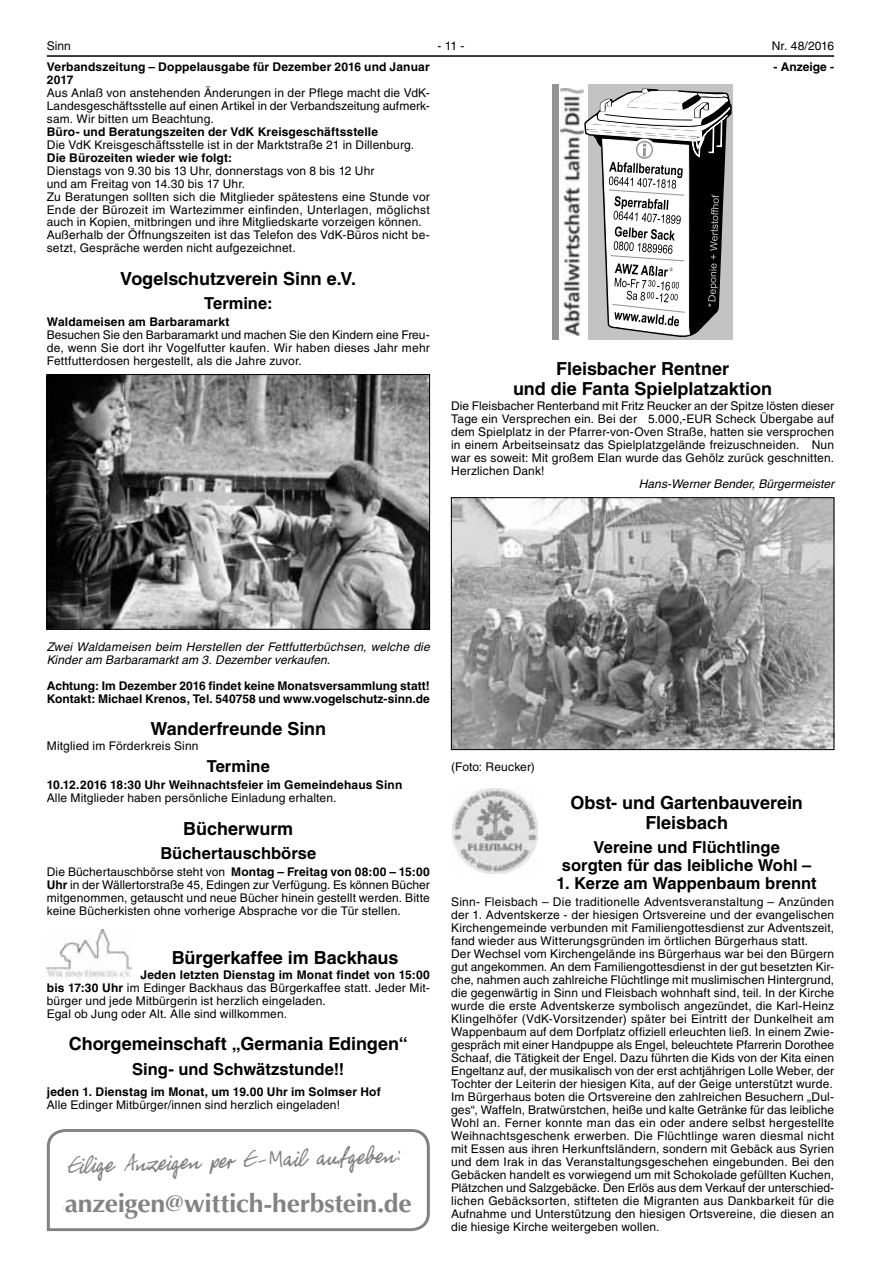
<style>
.page{position:relative;width:881px;height:1263px;background:#fff}
.page>*{position:absolute;margin:0;border:0;box-sizing:border-box;transform-origin:0 0}
.t1{font:700 28.2px "Optima LT";color:#818181;scale:1.04 1}
.t2{font:700 25.5px "Optima LT";letter-spacing:-.015em;color:#838383;scale:1.04 1}
.t3{font:24.75px "MANFRED1";color:#818181;scale:1.04 1}
.t4{font:700 18px/19.5px "Helvetica LT";color:#000;text-align:center}
.t5{font:700 16.5px/17.9px "Helvetica LT";color:#000;text-align:center}
.t6{font:12px/13px "Helvetica LT";letter-spacing:.015em;color:#000;text-align:justify}
.t7{font:700 12px/12.9px "Helvetica LT";letter-spacing:.01em;color:#000}
.t8{font:italic 12px/12.9px "Helvetica LT";letter-spacing:.01em;color:#000}
.s1{font-weight:700}
</style>
<div class="page">
<hr style="left:47px;top:55px;width:786px;height:2px;background:#000">
<img style="left:49px;top:376px;width:378px;height:251px">
<div style="left:47px;top:374px;width:382px;height:255px;border:1px solid #000"></div>
<img style="left:47px;top:930px;width:85px;height:49px">
<img style="left:453px;top:499px;width:378px;height:249px">
<div style="left:451px;top:497px;width:382px;height:253px;border:1px solid #000"></div>
<img style="left:452px;top:789px;width:85px;height:85px">
<svg style="left:46px;top:1129px;width:384px;height:103px"></svg>
<svg style="left:558px;top:84px;width:26px;height:255px"></svg>
<div style="left:588px;top:84px;width:144px;height:255px;background:#c3c3c3"></div>
<img style="left:560px;top:89px;width:23px;height:247px">
<div style="left:552px;top:84px;width:6px;height:255px;background:#949494"></div>
<svg style="left:584px;top:88px;width:147px;height:249px"></svg>
<p class="t6" style="left:47px;top:40px;width:26px">Sinn</p>
<p class="t6" style="left:437px;top:40px;width:28px">-11-</p>
<p class="t6" style="left:771px;top:40px;width:64px">Nr. 48/2016</p>
<p class="t7" style="left:47px;top:60px;width:384px">Verbandszeitung – Doppelausgabe für Dezember 2016 und Januar<br>2017</p>
<p class="t6" style="left:47px;top:87px;width:384px">Aus Anlaß von anstehenden Änderungen in der Pflege macht die VdK-Landesgeschäftsstelle auf einen Artikel in der Verbandszeitung aufmerk&shy;sam. Wir bitten um Beachtung.</p>
<p class="t7" style="left:47px;top:125px;width:332px">Büro- und Beratungszeiten der VdK Kreisgeschäftsstelle</p>
<p class="t6" style="left:47px;top:139px;width:369px">Die VdK Kreisgeschäftsstelle ist in der Marktstraße 21 in Dillenburg.</p>
<p class="t7" style="left:47px;top:151px;width:187px">Die Bürozeiten wieder wie folgt:</p>
<p class="t6" style="left:47px;top:165px;width:384px;text-align:left">Dienstags von 9.30 bis 13 Uhr, donnerstags von 8 bis 12 Uhr<br>und am Freitag von 14.30 bis 17 Uhr.<br>Zu Beratungen sollten sich die Mitglieder spätestens eine Stunde vor Ende der Bürozeit im Wartezimmer einfinden, Unterlagen, möglichst auch in Kopien, mitbringen und ihre Mitgliedskarte vorzeigen können.<br>Außerhalb der Öffnungszeiten ist das Telefon des VdK-Büros nicht be&shy;setzt, Gespräche werden nicht aufgezeichnet.</p>
<h3 class="t4" style="left:120px;top:269px;width:237px">Vogelschutzverein Sinn e.V.</h3>
<h3 class="t5" style="left:204px;top:294px;width:70px">Termine:</h3>
<p class="t7" style="left:47px;top:315px;width:184px">Waldameisen am Barbaramarkt</p>
<p class="t6" style="left:47px;top:330px;width:384px">Besuchen Sie den Barbaramarkt und machen Sie den Kindern eine Freu&shy;de, wenn Sie dort ihr Vogelfutter kaufen. Wir haben dieses Jahr mehr Fettfutterdosen hergestellt, als die Jahre zuvor.</p>
<p class="t7" style="left:773px;top:60px;width:62px">- Anzeige -</p>
<h3 class="t4" style="left:513px;top:359px;width:260px">Fleisbacher Rentner<br>und die Fanta Spielplatzaktion</h3>
<p class="t6" style="left:451px;top:400px;width:384px">Die Fleisbacher Renterband mit Fritz Reucker an der Spitze lösten dieser Tage ein Versprechen ein. Bei der 5.000,-EUR Scheck Übergabe auf dem Spielplatz in der Pfarrer-von-Oven Straße, hatten sie versprochen in einem Arbeitseinsatz das Spielplatzgelände freizuschneiden. Nun war es soweit: Mit großem Elan wurde das Gehölz zurück geschnitten.<br>Herzlichen Dank!</p>
<p class="t8" style="left:638px;top:477px;width:197px">Hans-Werner Bender, Bürgermeister</p>
<p class="t8" style="left:47px;top:640px;width:384px">Zwei Waldameisen beim Herstellen der Fettfutterbüchsen, welche die<br>Kinder am Barbaramarkt am 3. Dezember verkaufen.</p>
<p class="t7" style="left:47px;top:679px;width:384px">Achtung: Im Dezember 2016 findet keine Monatsversammlung statt!<br>Kontakt: Michael Krenos, Tel. 540758 und www.vogelschutz-sinn.de</p>
<h3 class="t4" style="left:150px;top:719px;width:177px">Wanderfreunde Sinn</h3>
<p class="t6" style="left:47px;top:741px;width:153px">Mitglied im Förderkreis Sinn</p>
<h3 class="t5" style="left:207px;top:757px;width:65px">Termine</h3>
<p class="t7" style="left:47px;top:779px;width:357px">10.12.2016 18:30 Uhr Weihnachtsfeier im Gemeindehaus Sinn</p>
<p class="t6" style="left:47px;top:793px;width:291px">Alle Mitglieder haben persönliche Einladung erhalten.</p>
<h3 class="t4" style="left:183px;top:818px;width:111px">Bücherwurm</h3>
<h3 class="t5" style="left:160px;top:844px;width:157px">Büchertauschbörse</h3>
<p class="t6" style="left:47px;top:866px;width:384px">Die Büchertauschbörse steht von <span class="s1">Montag – Freitag von 08:00 – 15:00<br>Uhr</span> in der Wällertorstraße 45, Edingen zur Verfügung. Es können Bücher mitgenommen, getauscht und neue Bücher hinein gestellt werden. Bitte keine Bücherkisten ohne vorherige Absprache vor die Tür stellen.</p>
<h3 class="t4" style="left:172px;top:948px;width:228px">Bürgerkaffee im Backhaus</h3>
<p class="t6" style="left:47px;top:970px;width:384px;text-align:left;text-indent:94px"><span class="s1">Jeden letzten Dienstag im Monat findet von 15:00 bis 17:30 Uhr</span> im Edinger Backhaus das Bürgerkaffee statt. Jeder Mit&shy;bürger und jede Mitbürgerin ist herzlich eingeladen.<br>Egal ob Jung oder Alt. Alle sind willkommen.</p>
<h3 class="t4" style="left:69px;top:1034px;width:340px">Chorgemeinschaft „Germania Edingen“</h3>
<h3 class="t5" style="left:132px;top:1060px;width:214px">Sing- und Schwätzstunde!!</h3>
<p class="t7" style="left:47px;top:1085px;width:335px">jeden 1. Dienstag im Monat, um 19.00 Uhr im Solmser Hof</p>
<p class="t6" style="left:47px;top:1099px;width:294px">Alle Edinger Mitbürger/innen sind herzlich eingeladen!</p>
<h3 class="t3" style="left:67px;top:1150px;width:323px;rotate:-2deg">Eilige Anzeigen per E-Mail aufgeben:</h3>
<h1 class="t1" style="left:63px;top:1185px;width:338px">anzeigen@wittich-hoehr.de</h1>
<h2 class="t2" style="left:65px;top:1188px;width:335px">anzeigen@wittich-herbstein.de</h2>
<p class="t6" style="left:451px;top:762px;width:85px">(Foto: Reucker)</p>
<h3 class="t4" style="left:570px;top:793px;width:234px">Obst- und Gartenbauverein<br>Fleisbach</h3>
<h3 class="t5" style="left:561px;top:838px;width:251px">Vereine und Flüchtlinge sorgten für das leibliche Wohl –</h3>
<h3 class="t5" style="left:556px;top:874px;width:261px">1. Kerze am Wappenbaum brennt</h3>
<p class="t6" style="left:451px;top:897px;width:384px;text-align:left">Sinn- Fleisbach – Die traditionelle Adventsveranstaltung – Anzünden der 1. Adventskerze - der hiesigen Ortsvereine und der evangelischen Kirchengemeinde verbunden mit Familiengottesdienst zur Adventszeit, fand wieder aus Witterungsgründen im örtlichen Bürgerhaus statt.<br>Der Wechsel vom Kirchengelände ins Bürgerhaus war bei den Bürgern gut angekommen. An dem Familiengottesdienst in der gut besetzten Kir&shy;che, nahmen auch zahlreiche Flüchtlinge mit muslimischen Hintergrund, die gegenwärtig in Sinn und Fleisbach wohnhaft sind, teil. In der Kirche wurde die erste Adventskerze symbolisch angezündet, die Karl-Heinz Klingelhöfer (VdK-Vorsitzender) später bei Eintritt der Dunkelheit am Wappenbaum auf dem Dorfplatz offiziell erleuchten ließ. In einem Zwie&shy;gespräch mit einer Handpuppe als Engel, beleuchtete Pfarrerin Dorothee Schaaf, die Tätigkeit der Engel. Dazu führten die Kids von der Kita einen Engeltanz auf, der musikalisch von der erst achtjährigen Lolle Weber, der Tochter der Leiterin der hiesigen Kita, auf der Geige unterstützt wurde.<br>Im Bürgerhaus boten die Ortsvereine den zahlreichen Besuchern „Dul&shy;ges“, Waffeln, Bratwürstchen, heiße und kalte Getränke für das leibliche Wohl an. Ferner konnte man das ein oder andere selbst hergestellte Weihnachtsgeschenk erwerben. Die Flüchtlinge waren diesmal nicht mit Essen aus ihren Herkunftsländern, sondern mit Gebäck aus Syrien und dem Irak in das Veranstaltungsgeschehen eingebunden. Bei den Gebäcken handelt es vorwiegend um mit Schokolade gefüllten Kuchen, Plätzchen und Salzgebäcke. Den Erlös aus dem Verkauf der unterschied&shy;lichen Gebäcksorten, stifteten die Migranten aus Dankbarkeit für die Aufnahme und Unterstützung den hiesigen Ortsvereine, die diesen an die hiesige Kirche weitergeben wollen.</p>
</div>
